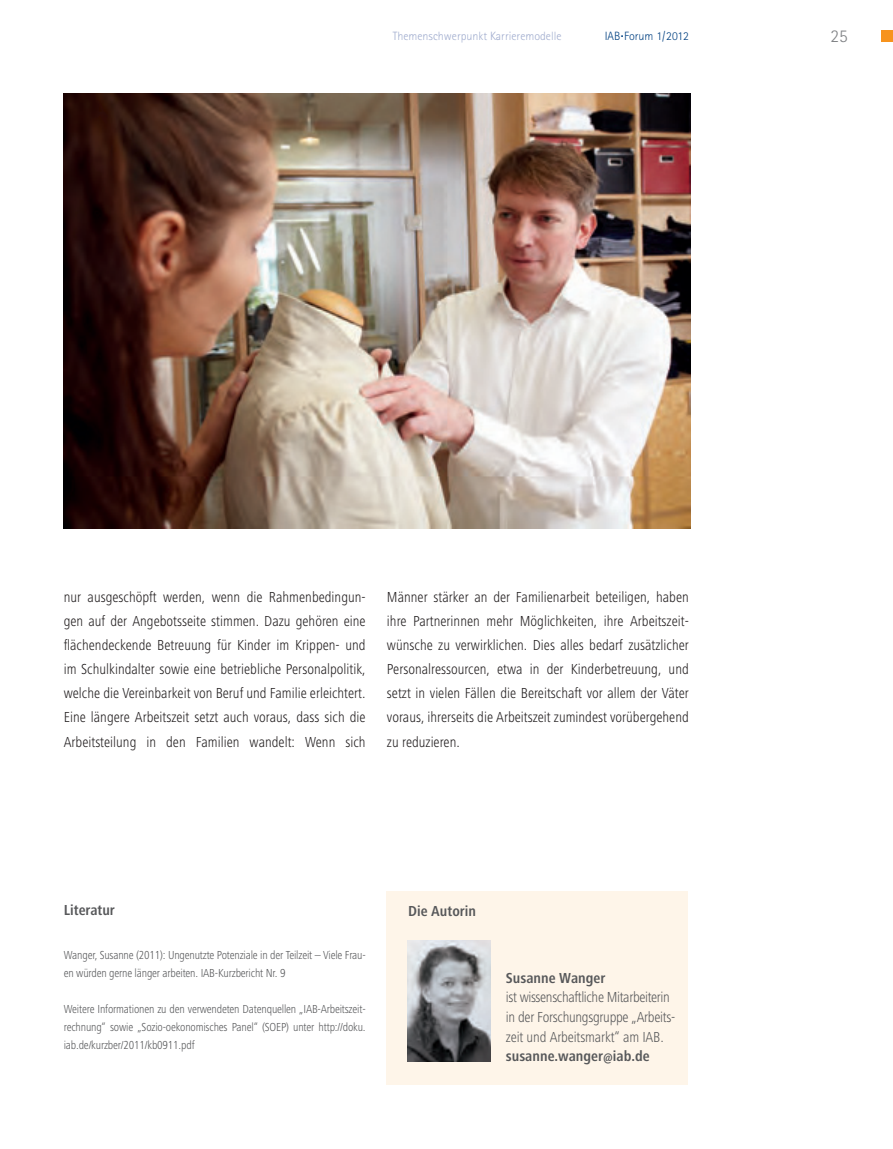
<style>
.page{position:relative;width:893px;height:1149px;background:#fff}
.page>*{position:absolute;margin:0;border:0;box-sizing:border-box;transform-origin:0 0}
.t1{font:300 18px "Rotis Sans Serif";color:#808285}
.t2{font:300 condensed 15px/24.2px "Frutiger Next LT";color:#231f20;text-align:justify}
.t3{font:300 condensed 15px/19.5px "Frutiger Next LT";letter-spacing:-.02em;color:#57585a}
.t4{font:700 condensed 15px "Frutiger Next LT";color:#57585a}
.t5{font:300 condensed 12px/18px "Frutiger Next LT";letter-spacing:-.015em;color:#57585a}
.t6{font:300 12px "Rotis Sans Serif";color:#a0acce}
.t7{font:300 12px "Rotis Sans Serif";color:#014081}
</style>
<div class="page">
<div style="left:881px;top:30px;width:12px;height:12px;background:#f7931d"></div>
<div style="left:387px;top:891px;width:301px;height:193px;background:#fef5e9"></div>
<img style="left:408px;top:940px;width:83px;height:120px">
<img style="left:64px;top:94px;width:626px;height:434px">
<p class="t6" style="left:393px;top:32px;width:170px">Themenschwerpunkt Karrieremodelle</p>
<p class="t7" style="left:605px;top:32px;width:86px">IAB<sup>.</sup> Forum 1/2012</p>
<p class="t1" style="left:830px;top:30px;width:19px">25</p>
<p class="t2" style="left:64px;top:585px;width:303px">nur ausgeschöpft werden, wenn die Rahmenbedingun&shy;gen auf der Angebotsseite stimmen. Dazu gehören eine flächendeckende Betreuung für Kinder im Krippen- und im Schulkindalter sowie eine betriebliche Personalpolitik, welche die Vereinbarkeit von Beruf und Familie erleichtert.<br>Eine längere Arbeitszeit setzt auch voraus, dass sich die Arbeitsteilung in den Familien wandelt: Wenn sich</p>
<p class="t2" style="left:387px;top:585px;width:303px">Männer stärker an der Familienarbeit beteiligen, haben ihre Partnerinnen mehr Möglichkeiten, ihre Arbeitszeit&shy;wünsche zu verwirklichen. Dies alles bedarf zusätzlicher Personalressourcen, etwa in der Kinderbetreuung, und setzt in vielen Fällen die Bereitschaft vor allem der Väter voraus, ihrerseits die Arbeitszeit zumindest vorübergehend zu reduzieren.</p>
<p class="t4" style="left:64px;top:904px;width:53px">Literatur</p>
<p class="t5" style="left:64px;top:946px;width:303px">Wanger, Susanne (2011): Ungenutzte Potenziale in der Teilzeit – Viele Frau&shy;en würden gerne länger arbeiten. IAB-Kurzbericht Nr. 9</p>
<p class="t5" style="left:64px;top:1000px;width:303px;text-align:justify">Weitere Informationen zu den verwendeten Datenquellen „IAB-Arbeitszeit&shy;rechnung“ sowie „Sozio-oekonomisches Panel“ (SOEP) unter http://doku. iab.de/kurzber/2011/kb0911.pdf</p>
<p class="t4" style="left:408px;top:904px;width:69px">Die Autorin</p>
<p class="t4" style="left:506px;top:971px;width:101px">Susanne Wanger</p>
<p class="t3" style="left:506px;top:988px;width:171px">ist wissenschaftliche Mitarbeiterin in der Forschungsgruppe „Arbeits&shy;zeit und Arbeitsmarkt“ am IAB.</p>
<p class="t4" style="left:506px;top:1049px;width:145px">susanne.wanger@iab.de</p>
</div>
